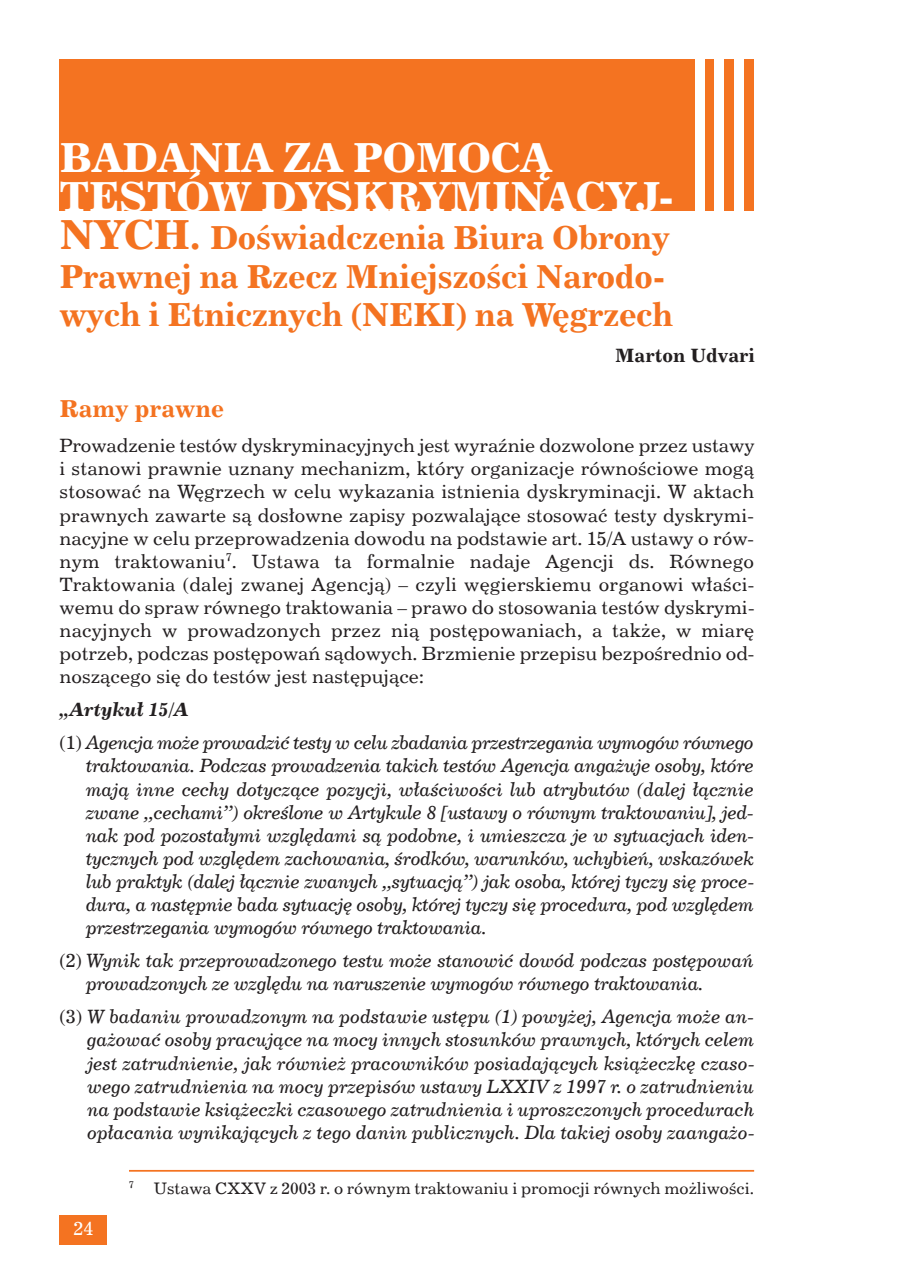
<style>
.page{position:relative;width:903px;height:1275px;background:#fff}
.page>*{position:absolute;margin:0;border:0;box-sizing:border-box;transform-origin:0 0}
.t1{font:700 42px/38.5px "Century 731 EU";letter-spacing:-.015em;color:#fff}
.t2{font:700 33.25px/38.5px "Century 731 EU";letter-spacing:-.015em;color:#f47321}
.t3{font:700 24.5px "Century 731 EU";color:#f47321}
.t4{font:italic 19.25px/23.1px "Century 731 EU";letter-spacing:-.015em;color:#231f20}
.t5{font:19.25px/23.1px "Century 731 EU";color:#231f20;text-align:justify}
.t6{font:700 19.25px "Century 731 EU";color:#231f20}
.t7{font:19.25px "Century 731 EU";color:#fff}
.t8{font:16.62px "Century 731 EU";color:#231f20}
.s1{font-size:42px}
.s2{font-weight:700}
.s3{font-style:normal}
</style>
<div class="page">
<hr style="left:129px;top:1170px;width:625px;height:2px;background:#f47321">
<div style="left:60px;top:1215px;width:47px;height:30px;background:#f47321"></div>
<div style="left:60px;top:60px;width:694px;height:151px;background:#f47321"></div>
<div style="left:694px;top:52px;width:10px;height:162px;background:#fff"></div>
<div style="left:714px;top:52px;width:10px;height:162px;background:#fff"></div>
<div style="left:734px;top:52px;width:10px;height:162px;background:#fff"></div>
<h1 class="t1" style="left:60px;top:138px;width:615px">BADANIA ZA POMOCĄ<br>TESTóW DYSKRYMINACYJ-</h1>
<h2 class="t2" style="left:60px;top:218px;width:615px"><span class="s1">NYCH.</span> Doświadczenia Biura Obrony<br>Prawnej na Rzecz Mniejszości Narodo&shy;wych i Etnicznych (NEKI) na Węgrzech</h2>
<p class="t6" style="left:615px;top:344px;width:141px">Marton Udvari</p>
<p class="t3" style="left:60px;top:393px;width:166px">Ramy prawne</p>
<p class="t5" style="left:60px;top:434px;width:696px">Prowadzenie testów dyskryminacyjnych jest wyraźnie dozwolone przez ustawy i stanowi prawnie uznany mechanizm, który organizacje równościowe mogą stosować na Węgrzech w celu wykazania istnienia dyskryminacji. W aktach prawnych zawarte są dosłowne zapisy pozwalające stosować testy dyskrymi&shy;nacyjne w celu przeprowadzenia dowodu na podstawie art. 15/A ustawy o rów&shy;nym traktowaniu<sup>7</sup>. Ustawa ta formalnie nadaje Agencji ds. Równego Traktowania (dalej zwanej Agencją) – czyli węgierskiemu organowi właści&shy;wemu do spraw równego traktowania – prawo do stosowania testów dyskrymi&shy;nacyjnych w prowadzonych przez nią postępowaniach, a także, w miarę potrzeb, podczas postępowań sądowych. Brzmienie przepisu bezpośrednio od&shy;noszącego się do testów jest następujące:</p>
<p class="t4" style="left:60px;top:693px;width:696px;line-height:33.1px"><span class="s2">„Artykuł 15/A<br></span><span class="s3">(1)</span> Agencja może prowadzić testy w celu zbadania przestrzegania wymogów równego</p>
<p class="t4" style="left:86px;top:754px;width:670px;text-align:justify">traktowania. Podczas prowadzenia takich testów Agencja angażuje osoby, które mają inne cechy dotyczące pozycji, właściwości lub atrybutów (dalej łącznie zwane „cechami”) określone w Artykule 8 [ustawy o równym traktowaniu], jed&shy;nak pod pozostałymi względami są podobne, i umieszcza je w sytuacjach iden&shy;tycznych pod względem zachowania, środków, warunków, uchybień, wskazówek lub praktyk (dalej łącznie zwanych „sytuacją”) jak osoba, której tyczy się proce&shy;dura, a następnie bada sytuację osoby, której tyczy się procedura, pod względem przestrzegania wymogów równego traktowania.</p>
<p class="t4" style="left:86px;top:949px;width:669px;text-indent:-26px"><span class="s3">(2)</span> Wynik tak przeprowadzonego testu może stanowić dowód podczas postępowań prowadzonych ze względu na naruszenie wymogów równego traktowania.</p>
<p class="t4" style="left:87px;top:1005px;width:669px;text-align:justify;text-indent:-28px"><span class="s3">(3)</span> W badaniu prowadzonym na podstawie ustępu (1) powyżej, Agencja może an&shy;gażować osoby pracujące na mocy innych stosunków prawnych, których celem jest zatrudnienie, jak również pracowników posiadających książeczkę czaso&shy;wego zatrudnienia na mocy przepisów ustawy LXXIV z 1997 r. o zatrudnieniu na podstawie książeczki czasowego zatrudnienia i uproszczonych procedurach opłacania wynikających z tego danin publicznych. Dla takiej osoby zaangażo-</p>
<p class="t8" style="left:129px;top:1178px;width:626px"><sup>7</sup> Ustawa CXXV z 2003 r. o równym traktowaniu i promocji równych możliwości.</p>
<p class="t7" style="left:73px;top:1217px;width:21px">24</p>
</div>
